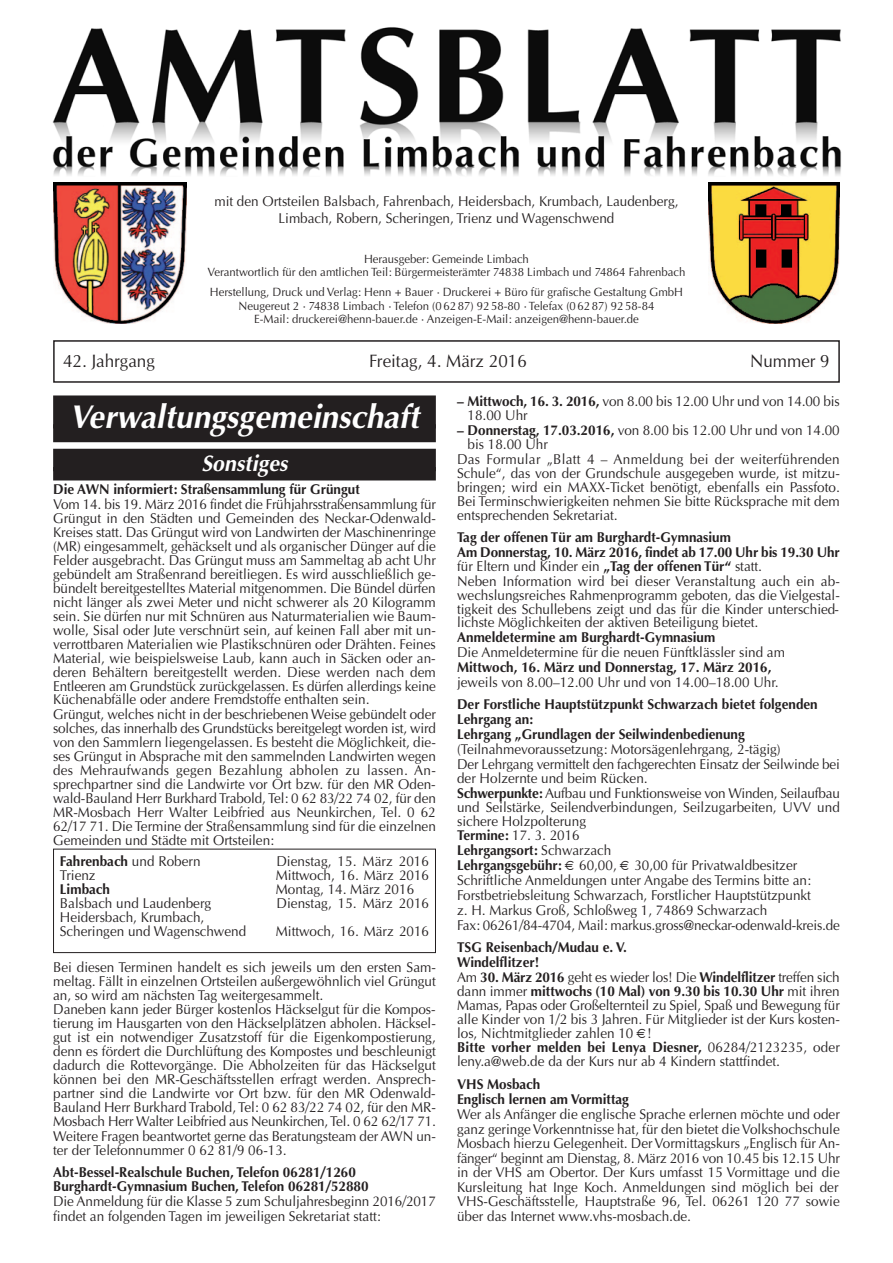
<style>
.page{position:relative;width:893px;height:1263px;background:#fff}
.page>*{position:absolute;margin:0;border:0;box-sizing:border-box;transform-origin:0 0}
.t1{font:italic 700 33px "Optima";color:#fff;scale:.95 1}
.t2{font:italic 700 22.5px "Optima";color:#fff;scale:.95 1}
.t3{font:18px "Optima";color:#231f20;scale:.95 1}
.t4{font:14.25px/14px "Optima";color:#231f20;scale:.95 1}
.t5{font:700 14.25px/15px "Optima";color:#231f20;scale:.95 1}
.t6{font:14.25px "Optima";letter-spacing:.02em;color:#231f20;scale:.95 1}
.t7{font:12px/13.5px "Optima";color:#231f20;text-align:center;scale:.95 1}
.s1{font-weight:400}
.s2{font-weight:700}
</style>
<div class="page">
<img style="left:52px;top:27px;width:789px;height:156px">
<div style="left:53px;top:340px;width:787px;height:43px;border:2px solid #231f20"></div>
<img style="left:54px;top:183px;width:132px;height:140px">
<img style="left:708px;top:183px;width:131px;height:140px">
<div style="left:53px;top:395px;width:383px;height:33px;background:#231f20"></div>
<div style="left:53px;top:424px;width:383px;height:18px;background:#231f20"></div>
<div style="left:53px;top:449px;width:383px;height:22px;background:#231f20"></div>
<div style="left:53px;top:467px;width:383px;height:13px;background:#231f20"></div>
<div style="left:53px;top:849px;width:383px;height:104px;border:1px solid #231f20"></div>
<p class="t4" style="left:214px;top:195px;width:490px;line-height:16.5px;text-align:center">mit den Ortsteilen Balsbach, Fahrenbach, Heidersbach, Krumbach, Laudenberg,<br>Limbach, Robern, Scheringen, Trienz und Wagenschwend</p>
<p class="t7" style="left:208px;top:253px;width:505px">Herausgeber: Gemeinde Limbach<br>Verantwortlich für den amtlichen Teil: Bürgermeisterämter 74838 Limbach und 74864 Fahrenbach</p>
<p class="t7" style="left:210px;top:286px;width:500px">Herstellung, Druck und Verlag: Henn + Bauer · Druckerei + Büro für grafische Gestaltung GmbH<br>Neugereut 2 · 74838 Limbach · Telefon (0 62 87) 92 58-80 · Telefax (0 62 87) 92 58-84<br>E-Mail: druckerei@henn-bauer.de · Anzeigen-E-Mail: anzeigen@henn-bauer.de</p>
<p class="t3" style="left:63px;top:354px;width:98px">42. Jahrgang</p>
<p class="t3" style="left:369px;top:354px;width:168px">Freitag, 4. März 2016</p>
<p class="t3" style="left:750px;top:354px;width:85px">Nummer 9</p>
<h1 class="t1" style="left:70px;top:404px;width:376px">Verwaltungsgemeinschaft</h1>
<h2 class="t2" style="left:201px;top:454px;width:96px">Sonstiges</h2>
<p class="t5" style="left:53px;top:483px;width:324px">Die AWN informiert: Straßensammlung für Grüngut</p>
<p class="t4" style="left:53px;top:499px;width:404px">Vom 14. bis 19. März 2016 findet die Frühjahrsstraßensammlung für Grüngut in den Städten und Gemeinden des Neckar-Odenwald-Kreises statt. Das Grüngut wird von Landwirten der Maschinenringe (MR) eingesammelt, gehäckselt und als organischer Dünger auf die Felder ausgebracht. Das Grüngut muss am Sammeltag ab acht Uhr gebündelt am Straßenrand bereitliegen. Es wird ausschließlich ge&shy;bündelt bereitgestelltes Material mitgenommen. Die Bündel dürfen nicht länger als zwei Meter und nicht schwerer als 20 Kilogramm sein. Sie dürfen nur mit Schnüren aus Naturmaterialien wie Baum&shy;wolle, Sisal oder Jute verschnürt sein, auf keinen Fall aber mit un&shy;verrottbaren Materialien wie Plastikschnüren oder Drähten. Feines Material, wie beispielsweise Laub, kann auch in Säcken oder an&shy;deren Behältern bereitgestellt werden. Diese werden nach dem Entleeren am Grundstück zurückgelassen. Es dürfen allerdings keine Küchenabfälle oder andere Fremdstoffe enthalten sein.<br>Grüngut, welches nicht in der beschriebenen Weise gebündelt oder solches, das innerhalb des Grundstücks bereitgelegt worden ist, wird von den Sammlern liegengelassen. Es besteht die Möglichkeit, die&shy;ses Grüngut in Absprache mit den sammelnden Landwirten wegen des Mehraufwands gegen Bezahlung abholen zu lassen. An&shy;sprechpartner sind die Landwirte vor Ort bzw. für den MR Oden&shy;wald-Bauland Herr Burkhard Trabold, Tel: 0 62 83/22 74 02, für den MR-Mosbach Herr Walter Leibfried aus Neunkirchen, Tel. 0 62<br>62/17 71. Die Termine der Straßensammlung sind für die einzelnen Gemeinden und Städte mit Ortsteilen:</p>
<p class="t5" style="left:60px;top:855px;width:150px">Fahrenbach <span class="s1">und Robern</span></p>
<p class="t4" style="left:276px;top:856px;width:162px">Dienstag, 15. März 2016</p>
<p class="t4" style="left:60px;top:870px;width:39px">Trienz</p>
<p class="t4" style="left:276px;top:870px;width:163px">Mittwoch, 16. März 2016</p>
<p class="t5" style="left:60px;top:883px;width:54px">Limbach</p>
<p class="t4" style="left:276px;top:884px;width:147px">Montag, 14. März 2016</p>
<p class="t4" style="left:60px;top:898px;width:161px">Balsbach und Laudenberg</p>
<p class="t4" style="left:277px;top:898px;width:162px">Dienstag, 15. März 2016</p>
<p class="t4" style="left:60px;top:911px;width:198px">Heidersbach, Krumbach,<br>Scheringen und Wagenschwend</p>
<p class="t4" style="left:276px;top:925px;width:163px">Mittwoch, 16. März 2016</p>
<p class="t4" style="left:53px;top:961px;width:404px">Bei diesen Terminen handelt es sich jeweils um den ersten Sam&shy;meltag. Fällt in einzelnen Ortsteilen außergewöhnlich viel Grüngut an, so wird am nächsten Tag weitergesammelt.<br>Daneben kann jeder Bürger kostenlos Häckselgut für die Kompos&shy;tierung im Hausgarten von den Häckselplätzen abholen. Häcksel&shy;gut ist ein notwendiger Zusatzstoff für die Eigenkompostierung, denn es fördert die Durchlüftung des Kompostes und beschleunigt dadurch die Rottevorgänge. Die Abholzeiten für das Häckselgut können bei den MR-Geschäftsstellen erfragt werden. Ansprech&shy;partner sind die Landwirte vor Ort bzw. für den MR Odenwald-Bauland Herr Burkhard Trabold, Tel: 0 62 83/22 74 02, für den MR-Mosbach Herr Walter Leibfried aus Neunkirchen, Tel. 0 62 62/17 71.<br>Weitere Fragen beantwortet gerne das Beratungsteam der AWN un&shy;ter der Telefonnummer 0 62 81/9 06-13.</p>
<p class="t5" style="left:53px;top:1166px;width:334px">Abt-Bessel-Realschule Buchen, Telefon 06281/1260<br>Burghardt-Gymnasium Buchen, Telefon 06281/52880</p>
<p class="t4" style="left:53px;top:1195px;width:404px;line-height:14.7px">Die Anmeldung für die Klasse 5 zum Schuljahresbeginn 2016/2017 findet an folgenden Tagen im jeweiligen Sekretariat statt:</p>
<p class="t4" style="left:468px;top:396px;width:393px;text-indent:-10px"><span class="s2">– Mittwoch, 16. 3. 2016,</span> von 8.00 bis 12.00 Uhr und von 14.00 bis<br>18.00 Uhr</p>
<p class="t4" style="left:457px;top:425px;width:404px"><span class="s2">– Donnerstag, 17.03.2016,</span> von 8.00 bis 12.00 Uhr und von 14.00</p>
<p class="t4" style="left:468px;top:438px;width:86px">bis 18.00 Uhr</p>
<p class="t6" style="left:457px;top:453px;width:404px">Das Formular „Blatt 4 – Anmeldung bei der weiterführenden</p>
<p class="t4" style="left:457px;top:467px;width:404px">Schule“, das von der Grundschule ausgegeben wurde, ist mitzu-</p>
<p class="t4" style="left:457px;top:481px;width:404px">bringen; wird ein MAXX-Ticket benötigt, ebenfalls ein Passfoto.</p>
<p class="t4" style="left:457px;top:495px;width:404px">Bei Terminschwierigkeiten nehmen Sie bitte Rücksprache mit dem</p>
<p class="t4" style="left:457px;top:509px;width:170px">entsprechenden Sekretariat.</p>
<p class="t4" style="left:457px;top:531px;width:404px"><span class="s2">Tag der offenen Tür am Burghardt-Gymnasium<br>Am Donnerstag, 10. März 2016, findet ab 17.00 Uhr bis 19.30 Uhr </span>für Eltern und Kinder ein <span class="s2">„Tag der offenen Tür“</span> statt.<br>Neben Information wird bei dieser Veranstaltung auch ein ab&shy;wechslungsreiches Rahmenprogramm geboten, das die Vielgestal&shy;tigkeit des Schullebens zeigt und das für die Kinder unterschied&shy;lichste Möglichkeiten der aktiven Beteiligung bietet.</p>
<p class="t5" style="left:457px;top:631px;width:273px">Anmeldetermine am Burghardt-Gymnasium</p>
<p class="t4" style="left:457px;top:647px;width:347px">Die Anmeldetermine für die neuen Fünftklässler sind am</p>
<p class="t5" style="left:457px;top:661px;width:332px">Mittwoch, 16. März und Donnerstag, 17. März 2016,</p>
<p class="t4" style="left:457px;top:676px;width:340px">jeweils von 8.00–12.00 Uhr und von 14.00–18.00 Uhr.</p>
<p class="t5" style="left:457px;top:698px;width:381px">Der Forstliche Hauptstützpunkt Schwarzach bietet folgenden<br>Lehrgang an:<br>Lehrgang „Grundlagen der Seilwindenbedienung</p>
<p class="t4" style="left:457px;top:743px;width:404px;line-height:14.7px">(Teilnahmevoraussetzung: Motorsägenlehrgang, 2-tägig)<br>Der Lehrgang vermittelt den fachgerechten Einsatz der Seilwinde bei der Holzernte und beim Rücken.<br><span class="s2">Schwerpunkte:</span> Aufbau und Funktionsweise von Winden, Seilaufbau und Seilstärke, Seilendverbindungen, Seilzugarbeiten, UVV und sichere Holzpolterung<br><span class="s2">Termine:</span> 17. 3. 2016<br><span class="s2">Lehrgangsort:</span> Schwarzach<br><span class="s2">Lehrgangsgebühr:</span> 60,00, 30,00 für Privatwaldbesitzer Schriftliche Anmeldungen unter Angabe des Termins bitte an:<br>Forstbetriebsleitung Schwarzach, Forstlicher Hauptstützpunkt<br>z. H. Markus Groß, Schloßweg 1, 74869 Schwarzach<br>Fax: 06261/84-4704, Mail: markus.gross@neckar-odenwald-kreis.de</p>
<p class="t4" style="left:457px;top:941px;width:404px"><span class="s2">TSG Reisenbach/Mudau e. V.<br>Windelflitzer!<br></span>Am <span class="s2">30. März 2016</span> geht es wieder los! Die <span class="s2">Windelflitzer</span> treffen sich dann immer <span class="s2">mittwochs (10 Mal) von 9.30 bis 10.30 Uhr</span> mit ihren Mamas, Papas oder Großelternteil zu Spiel, Spaß und Bewegung für alle Kinder von 1/2 bis 3 Jahren. Für Mitglieder ist der Kurs kosten&shy;los, Nichtmitglieder zahlen 10 !<br><span class="s2">Bitte vorher melden bei Lenya Diesner,</span> 06284/2123235, oder leny.a@web.de da der Kurs nur ab 4 Kindern stattfindet.</p>
<p class="t5" style="left:457px;top:1078px;width:182px">VHS Mosbach<br>Englisch lernen am Vormittag</p>
<p class="t4" style="left:457px;top:1108px;width:404px;line-height:14.5px;text-align:justify">Wer als Anfänger die englische Sprache erlernen möchte und oder ganz geringe Vorkenntnisse hat, für den bietet die Volkshochschule Mosbach hierzu Gelegenheit. Der Vormittagskurs „Englisch für An&shy;fänger“ beginnt am Dienstag, 8. März 2016 von 10.45 bis 12.15 Uhr in der VHS am Obertor. Der Kurs umfasst 15 Vormittage und die Kursleitung hat Inge Koch. Anmeldungen sind möglich bei der VHS-Geschäftsstelle, Hauptstraße 96, Tel. 06261 120 77 sowie über das Internet www.vhs-mosbach.de.</p>
</div>
